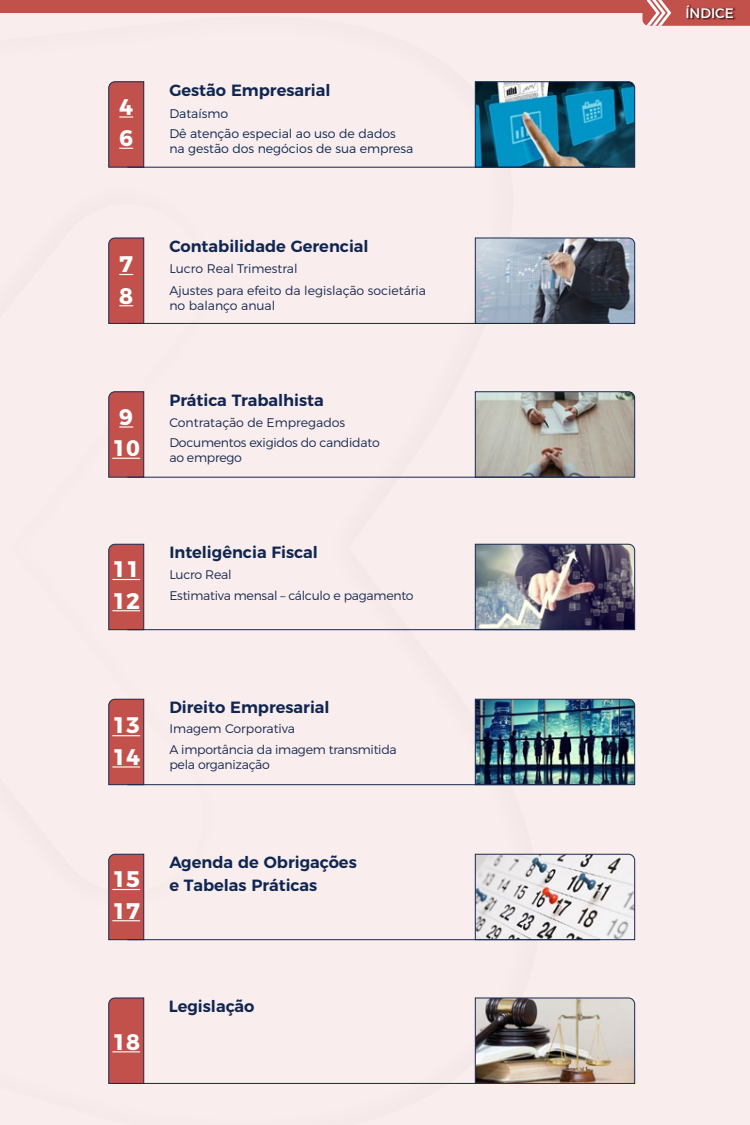
<style>
.page{position:relative;width:750px;height:1125px;background:#fff}
.page>*{position:absolute;margin:0;border:0;box-sizing:border-box;transform-origin:0 0}
.t1{font:700 22.5px/31.2px "Montserrat";color:#fff}
.t2{font:600 16.25px/22.5px "Montserrat";color:#0e2651}
.t3{font:13.75px "Montserrat";color:#fff}
.t4{font:300 12.5px/22.5px "Montserrat";letter-spacing:-.01em;color:#162850}
.t5{font:300 12.5px/20px "Montserrat";color:#0b2650}
.t6{font:300 12.5px/21.2px "Montserrat";letter-spacing:-.02em;color:#172950}
</style>
<div class="page">
<div style="left:0;top:12px;width:750px;height:1113px;background:#f9eded"></div>
<hr style="left:112px;top:1083px;width:364px;height:1px;background:#162850">
<img style="left:475px;top:81px;width:160px;height:87px">
<hr style="left:128px;top:167px;width:472px;height:1px;background:#0b2650">
<svg style="left:475px;top:237px;width:160px;height:87px;background:#7a828e"></svg>
<hr style="left:128px;top:323px;width:472px;height:1px;background:#162850">
<svg style="left:475px;top:391px;width:160px;height:87px;background:#a9a69d"></svg>
<hr style="left:128px;top:477px;width:472px;height:1px;background:#162850">
<img style="left:475px;top:544px;width:160px;height:86px">
<hr style="left:128px;top:629px;width:472px;height:1px;background:#162850">
<img style="left:475px;top:699px;width:160px;height:86px">
<hr style="left:128px;top:784px;width:472px;height:1px;background:#162850">
<svg style="left:475px;top:854px;width:160px;height:86px"></svg>
<hr style="left:128px;top:939px;width:472px;height:1px;background:#162850">
<img style="left:475px;top:997px;width:160px;height:87px">
<svg style="left:108px;top:81px;width:36px;height:87px;background:#b6514f"></svg>
<svg style="left:108px;top:391px;width:36px;height:87px;background:#b75250"></svg>
<svg style="left:108px;top:237px;width:36px;height:87px;background:#b7524f"></svg>
<svg style="left:108px;top:544px;width:36px;height:86px;background:#b85350"></svg>
<svg style="left:108px;top:699px;width:36px;height:86px;background:#b7514e"></svg>
<hr style="left:112px;top:766px;width:28px;height:2px;background:#fff">
<svg style="left:108px;top:854px;width:36px;height:86px;background:#b85350"></svg>
<svg style="left:108px;top:997px;width:36px;height:87px;background:#b7524f"></svg>
<svg style="left:642px;top:0;width:108px;height:26px;background:#cc6b66"></svg>
<div style="left:686px;top:4px;width:50px;height:16px;background:#000;opacity:.75"></div>
<div style="left:0;top:0;width:646px;height:12px;background:#c2514b"></div>
<h1 class="t1" style="left:119px;top:89px;width:15px">4<br>6</h1>
<h2 class="t2" style="left:169px;top:77px;width:163px">Gestão Empresarial</h2>
<p class="t5" style="left:169px;top:103px;width:228px">Dataísmo<br>Dê atenção especial ao uso de dados</p>
<p class="t5" style="left:169px;top:138px;width:246px">na gestão dos negócios de sua empresa</p>
<h1 class="t1" style="left:119px;top:247px;width:15px">7<br>8</h1>
<h2 class="t2" style="left:169px;top:234px;width:201px">Contabilidade Gerencial</h2>
<p class="t4" style="left:169px;top:257px;width:258px">Lucro Real Trimestral<br>Ajustes para efeito da legislação societária</p>
<p class="t4" style="left:169px;top:295px;width:107px">no balanço anual</p>
<h1 class="t1" style="left:112px;top:399px;width:29px;text-align:center">9<br>10</h1>
<h2 class="t2" style="left:169px;top:387px;width:156px">Prática Trabalhista</h2>
<p class="t4" style="left:169px;top:412px;width:212px;line-height:20px">Contratação de Empregados<br>Documentos exigidos do candidato</p>
<p class="t4" style="left:169px;top:446px;width:74px">ao emprego</p>
<h1 class="t1" style="left:112px;top:552px;width:29px">11<br>12</h1>
<h2 class="t2" style="left:169px;top:540px;width:150px">Inteligência Fiscal</h2>
<p class="t6" style="left:169px;top:564px;width:246px">Lucro Real<br>Estimativa mensal – cálculo e pagamento</p>
<h1 class="t1" style="left:112px;top:708px;width:29px">13<br>14</h1>
<h2 class="t2" style="left:169px;top:695px;width:162px">Direito Empresarial</h2>
<p class="t4" style="left:169px;top:718px;width:229px;line-height:21.2px">Imagem Corporativa<br>A importância da imagem transmitida</p>
<p class="t4" style="left:169px;top:753px;width:102px">pela organização</p>
<h1 class="t1" style="left:112px;top:862px;width:29px">15<br>17</h1>
<h2 class="t2" style="left:169px;top:850px;width:189px">Agenda de Obrigações e Tabelas Práticas</h2>
<h1 class="t1" style="left:112px;top:1024px;width:29px">18</h1>
<h2 class="t2" style="left:169px;top:994px;width:87px">Legislação</h2>
<p class="t3" style="left:685px;top:2px;width:50px">ÍNDICE</p>
</div>
